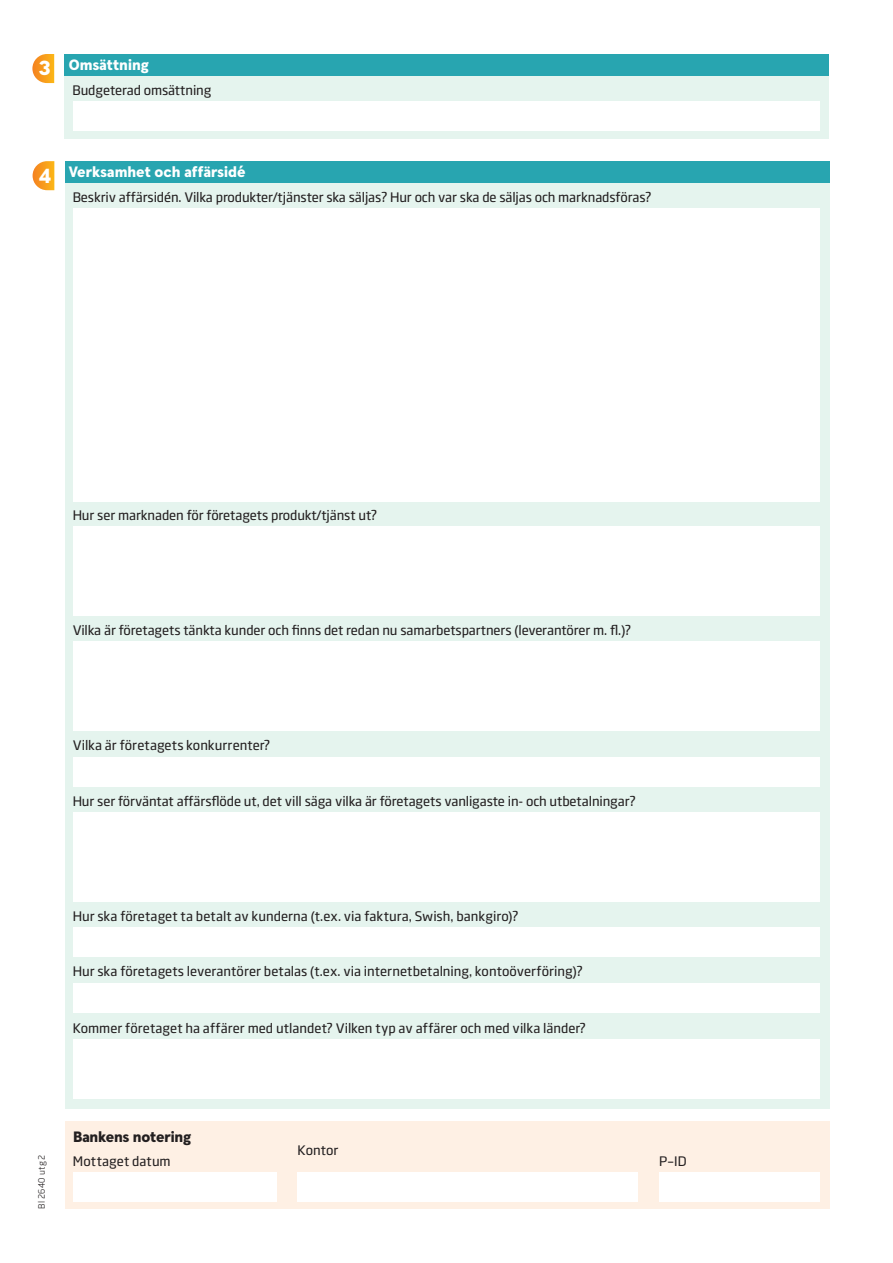
<style>
.page{position:relative;width:893px;height:1263px;background:#fff}
.page>*{position:absolute;margin:0;border:0;box-sizing:border-box;transform-origin:0 0}
.t1{font:900 20.4px "Swedbank Headline";color:#fff}
.t2{font:900 15px "Swedbank Headline";color:#fff}
.t3{font:900 15px "Swedbank Headline";letter-spacing:-.01em;color:#231f20}
.t4{font:500 13.5px "Swedbank Sans";letter-spacing:-.01em;color:#231f20}
.t5{font:9px "Swedbank Sans";letter-spacing:.035em;color:#231f20}
</style>
<div class="page">
<div style="left:65px;top:178px;width:765px;height:930px;background:#e5f4ee"></div>
<div style="left:65px;top:161px;width:764px;height:21px;background:#28a5b0"></div>
<div style="left:73px;top:208px;width:747px;height:294px;background:#fff"></div>
<div style="left:73px;top:526px;width:747px;height:90px;background:#fff"></div>
<div style="left:73px;top:642px;width:747px;height:89px;background:#fff"></div>
<div style="left:73px;top:757px;width:747px;height:29px;background:#fff"></div>
<div style="left:73px;top:812px;width:747px;height:89px;background:#fff"></div>
<div style="left:73px;top:927px;width:747px;height:30px;background:#fff"></div>
<div style="left:73px;top:983px;width:747px;height:30px;background:#fff"></div>
<div style="left:73px;top:1039px;width:747px;height:59px;background:#fff"></div>
<svg style="left:33px;top:161px;width:21px;height:29px"></svg>
<div style="left:65px;top:1121px;width:765px;height:88px;background:#fef0e4"></div>
<div style="left:73px;top:1172px;width:203px;height:29px;background:#fff"></div>
<div style="left:298px;top:1172px;width:340px;height:29px;background:#fff"></div>
<div style="left:659px;top:1172px;width:161px;height:29px;background:#fff"></div>
<div style="left:65px;top:74px;width:764px;height:65px;background:#e5f4ee"></div>
<div style="left:65px;top:54px;width:764px;height:21px;background:#28a5b0"></div>
<div style="left:73px;top:101px;width:747px;height:29px;background:#fff"></div>
<svg style="left:32px;top:54px;width:22px;height:29px"></svg>
<h1 class="t1" style="left:39px;top:56px;width:14px">3</h1>
<p class="t2" style="left:69px;top:56px;width:82px">Omsättning</p>
<p class="t4" style="left:73px;top:82px;width:140px">Budgeterad omsättning</p>
<h1 class="t1" style="left:38px;top:163px;width:15px">4</h1>
<p class="t2" style="left:69px;top:163px;width:178px">Verksamhet och affärsidé</p>
<p class="t4" style="left:73px;top:189px;width:580px">Beskriv affärsidén. Vilka produkter/tjänster ska säljas? Hur och var ska de säljas och marknadsföras?</p>
<p class="t4" style="left:73px;top:507px;width:306px">Hur ser marknaden för företagets produkt/tjänst ut?</p>
<p class="t4" style="left:73px;top:622px;width:560px">Vilka är företagets tänkta kunder och finns det redan nu samarbetspartners (leverantörer m. fl.)?</p>
<p class="t4" style="left:73px;top:737px;width:199px">Vilka är företagets konkurrenter?</p>
<p class="t4" style="left:73px;top:793px;width:564px">Hur ser förväntat affärsflöde ut, det vill säga vilka är företagets vanligaste in- och utbetalningar?</p>
<p class="t4" style="left:73px;top:908px;width:447px">Hur ska företaget ta betalt av kunderna (t.ex. via faktura, Swish, bankgiro)?</p>
<p class="t4" style="left:73px;top:963px;width:512px">Hur ska företagets leverantörer betalas (t.ex. via internetbetalning, kontoöverföring)?</p>
<p class="t4" style="left:73px;top:1020px;width:515px">Kommer företaget ha affärer med utlandet? Vilken typ av affärer och med vilka länder?</p>
<p class="t5" style="left:36px;top:1209px;width:56px;rotate:-90deg">Bl 2640 utg 2</p>
<p class="t3" style="left:73px;top:1127px;width:120px">Bankens notering</p>
<p class="t4" style="left:73px;top:1153px;width:99px">Mottaget datum</p>
<p class="t4" style="left:298px;top:1142px;width:42px">Kontor</p>
<p class="t4" style="left:659px;top:1153px;width:29px">P–ID</p>
</div>
